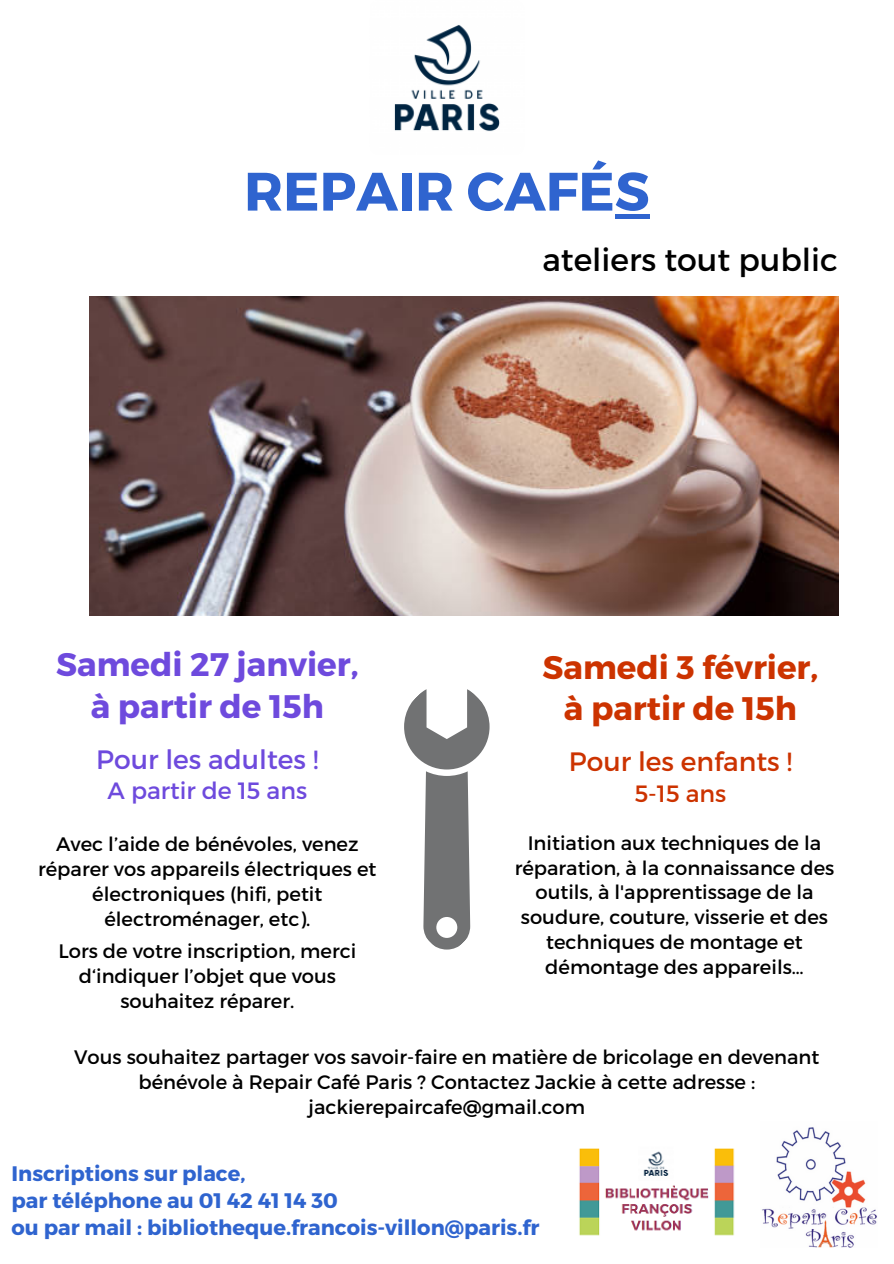
<style>
.page{position:relative;width:894px;height:1264px;background:#fff}
.page>*{position:absolute;margin:0;border:0;box-sizing:border-box;transform-origin:0 0}
.t1{font:700 54px "Montserrat";color:#2f64cf}
.t2{font:700 32.55px/41.4px "Montserrat";color:#6e4add;text-align:center}
.t3{font:700 32.55px "Montserrat";color:#c30}
.t4{font:31.5px "Montserrat";color:#000}
.t5{font:26.55px "Montserrat";color:#6e4add}
.t6{font:26.55px "Montserrat";color:#c30}
.t7{font:23.55px "Montserrat";color:#6e4add}
.t8{font:23.55px "Montserrat";color:#c30}
.t9{font:700 21px "Montserrat";color:#2f64cf}
.t10{font:19.5px/24.8px "Montserrat";color:#000;text-align:center}
</style>
<div class="page">
<img style="left:369px;top:0;width:155px;height:155px;border-radius:10px">
<img style="left:579px;top:1148px;width:156px;height:88px">
<img style="left:89px;top:296px;width:748px;height:319px">
<img style="left:762px;top:1127px;width:115px;height:120px">
<svg style="left:404px;top:689px;width:86px;height:261px"></svg>
<hr style="left:614px;top:214px;width:35px;height:4px;background:#2f64cf">
<p class="t1" style="left:244px;top:156px;width:407px">REPAIR CAFÉS</p>
<p class="t4" style="left:542px;top:239px;width:297px">ateliers tout public</p>
<p class="t2" style="left:56px;top:642px;width:304px">Samedi 27 janvier, à partir de 15h</p>
<p class="t5" style="left:96px;top:742px;width:223px">Pour les adultes !</p>
<p class="t7" style="left:108px;top:775px;width:201px">A partir de 15 ans</p>
<p class="t3" style="left:542px;top:646px;width:277px">Samedi 3 février,</p>
<p class="t3" style="left:563px;top:687px;width:234px">à partir de 15h</p>
<p class="t6" style="left:568px;top:744px;width:225px">Pour les enfants !</p>
<p class="t8" style="left:634px;top:778px;width:93px">5-15 ans</p>
<p class="t10" style="left:514px;top:829px;width:321px">Initiation aux techniques de la réparation, à la connaissance des outils, à l'apprentissage de la soudure, couture, visserie et des techniques de montage et démontage des appareils…</p>
<p class="t10" style="left:38px;top:830px;width:340px">Avec l’aide de bénévoles, venez réparer vos appareils électriques et électroniques (hifi, petit électroménager, etc).</p>
<p class="t10" style="left:58px;top:937px;width:299px">Lors de votre inscription, merci d‘indiquer l’objet que vous souhaitez réparer.</p>
<p class="t10" style="left:74px;top:1043px;width:746px">Vous souhaitez partager vos savoir-faire en matière de bricolage en devenant</p>
<p class="t10" style="left:138px;top:1068px;width:618px">bénévole à Repair Café Paris ? Contactez Jackie à cette adresse : jackierepaircafe@gmail.com</p>
<p class="t9" style="left:12px;top:1160px;width:235px">Inscriptions sur place,</p>
<p class="t9" style="left:12px;top:1187px;width:328px">par téléphone au 01 42 41 14 30</p>
<p class="t9" style="left:12px;top:1214px;width:529px">ou par mail : bibliotheque.francois-villon@paris.fr</p>
</div>
